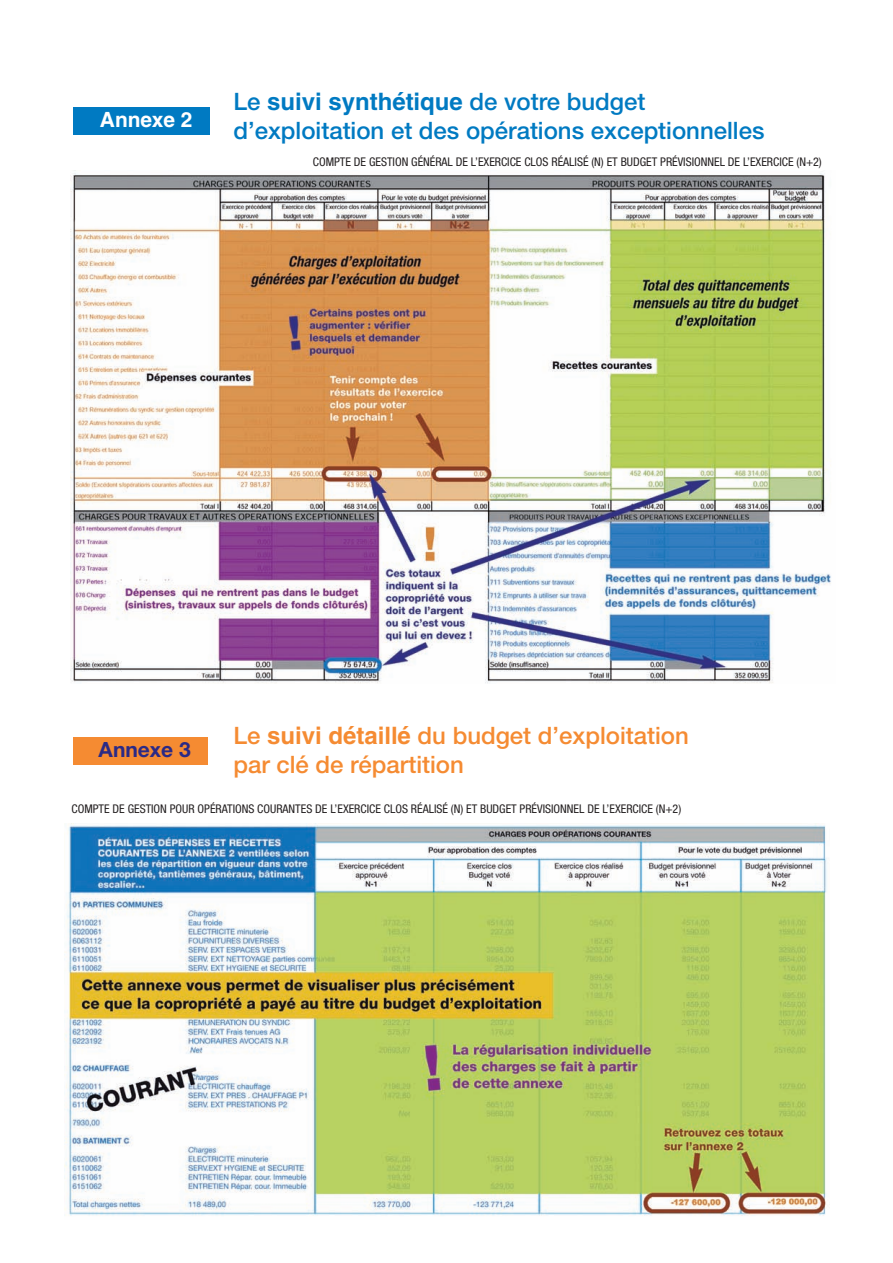
<style>
.page{position:relative;width:893px;height:1263px;background:#fff}
.page>*{position:absolute;margin:0;border:0;box-sizing:border-box;transform-origin:0 0}
.t1{font:500 24px/28.7px "Helvetica Neue";color:#f58b32}
.t2{font:500 24px "Helvetica Neue";color:#007ac2}
.t3{font:700 24px "Helvetica";color:#007ac2}
.t4{font:700 21px "Helvetica";color:#fff}
.t5{font:700 21px "Helvetica Neue";color:#2b2a86}
.t6{font:condensed 12px "Helvetica Neue";color:#231f20}
.s1{font-family:"Helvetica Neue";font-weight:500}
.s2{font-family:"Helvetica";font-weight:700}
</style>
<div class="page">
<img style="left:70px;top:173px;width:761px;height:511px">
<div style="left:74px;top:108px;width:136px;height:27px;background:#007ac2"></div>
<div style="left:73px;top:738px;width:135px;height:27px;background:#f58b32"></div>
<img style="left:64px;top:825px;width:763px;height:391px">
<h2 class="t4" style="left:100px;top:111px;width:94px">Annexe 2</h2>
<h1 class="t3" style="left:233px;top:93px;width:413px"><span class="s1">Le</span> suivi synthétique <span class="s1">de votre budget</span></h1>
<h1 class="t2" style="left:233px;top:122px;width:532px">d’exploitation et des opérations exceptionnelles</h1>
<p class="t6" style="left:313px;top:157px;width:510px">COMPTE DE GESTION GÉNÉRAL DE L’EXERCICE CLOS RÉALISÉ (N) ET BUDGET PRÉVISIONNEL DE L’EXERCICE (N+2)</p>
<h1 class="t1" style="left:233px;top:723px;width:457px">Le <span class="s2">suivi détaillé</span> du budget d’exploitation par clé de répartition</h1>
<p class="t6" style="left:72px;top:804px;width:611px">COMPTE DE GESTION POUR OPÉRATIONS COURANTES DE L’EXERCICE CLOS RÉALISÉ (N) ET BUDGET PRÉVISIONNEL DE L’EXERCICE (N+2)</p>
<h2 class="t5" style="left:99px;top:742px;width:94px">Annexe 3</h2>
</div>
